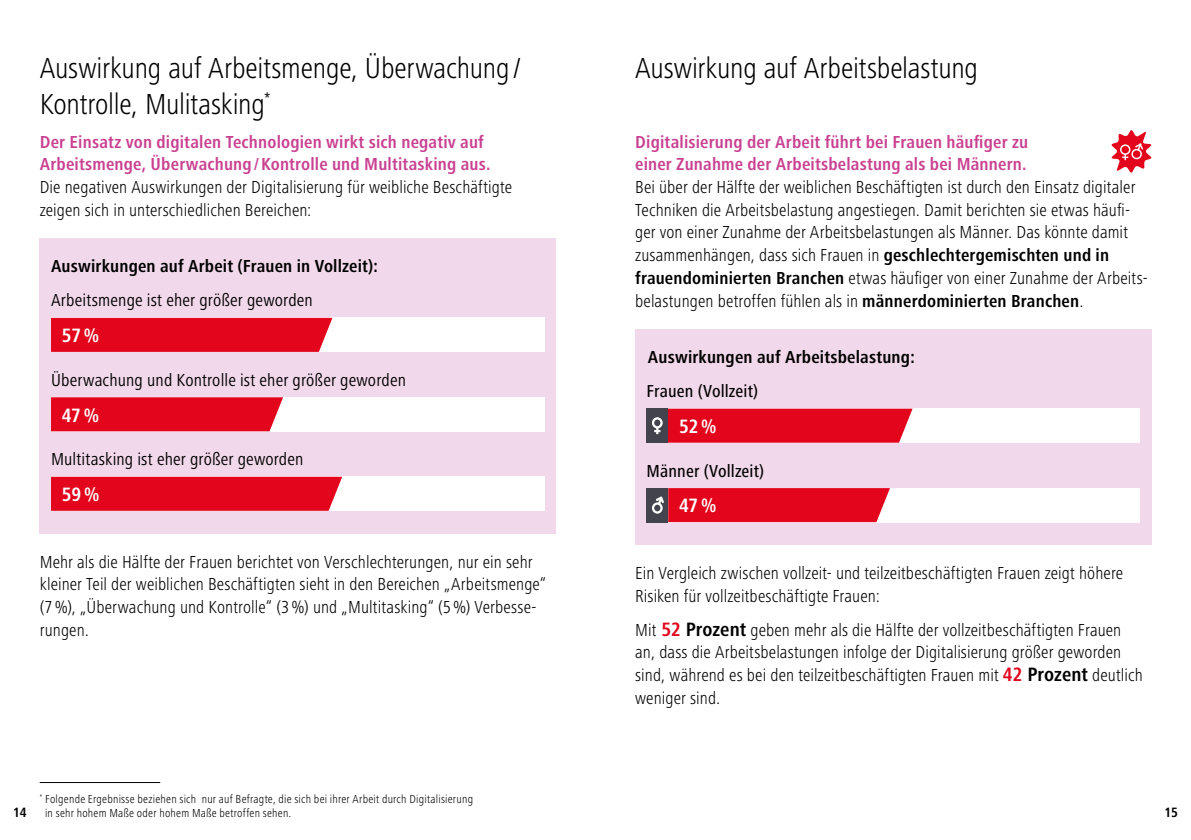
<style>
.page{position:relative;width:1191px;height:840px;background:#fff}
.page>*{position:absolute;margin:0;border:0;box-sizing:border-box;transform-origin:0 0}
.t1{font:300 condensed 30px/36px "Frutiger Next Pro";letter-spacing:-.01em;color:#000}
.t2{font:700 condensed 20px "Frutiger Next Pro";letter-spacing:-.01em;color:#fff}
.t3{font:300 condensed 18px/22.6px "Frutiger Next Pro";letter-spacing:.005em;color:#000}
.t4{font:700 condensed 18px/22.6px "Frutiger Next Pro";letter-spacing:.01em;color:#c94191}
.t5{font:condensed 18px "Frutiger Next Pro";letter-spacing:.01em;color:#000}
.t6{font:700 condensed 18px "Frutiger Next Pro";letter-spacing:.01em;color:#000}
.t7{font:500 condensed 18px "Frutiger Next Pro";letter-spacing:.005em;color:#000}
.t8{font:700 condensed 14px "Frutiger Next Pro";color:#000}
.t9{font:300 condensed 12px/14.4px "Frutiger Next Pro";letter-spacing:.02em;color:#000}
.s1{font-weight:700}
.s2{font-weight:700;font-size:20px;color:#e3051b}
.s3{font-weight:700;font-size:20px}
</style>
<div class="page">
<div style="left:635px;top:329px;width:516px;height:215px;background:#f1d8ea"></div>
<svg style="left:1111px;top:130px;width:40px;height:43px"></svg>
<div style="left:668px;top:408px;width:472px;height:34px;background:#fff"></div>
<div style="left:668px;top:408px;width:244px;height:34px;background:#e3051b"></div>
<div style="left:646px;top:408px;width:22px;height:34px;background:#42434d"></div>
<div style="left:652px;top:417px;width:10px;height:11px;border:2px solid #fff;border-radius:50%"></div>
<svg style="left:654px;top:427px;width:6px;height:7px"></svg>
<div style="left:668px;top:488px;width:472px;height:34px;background:#fff"></div>
<div style="left:646px;top:488px;width:22px;height:34px;background:#42434d"></div>
<div style="left:652px;top:502px;width:10px;height:11px;border:2px solid #fff;border-radius:50%"></div>
<svg style="left:654px;top:488px;width:236px;height:34px;background:#dc1226"></svg>
<div style="left:40px;top:238px;width:516px;height:295px;background:#f1d8ea"></div>
<hr style="left:40px;top:781px;width:120px;height:1px;background:#000">
<div style="left:51px;top:317px;width:493px;height:34px;background:#fff"></div>
<div style="left:51px;top:317px;width:281px;height:34px;background:#e3051b"></div>
<div style="left:51px;top:397px;width:493px;height:34px;background:#fff"></div>
<div style="left:51px;top:397px;width:232px;height:34px;background:#e3051b"></div>
<div style="left:51px;top:476px;width:493px;height:34px;background:#fff"></div>
<div style="left:51px;top:476px;width:291px;height:34px;background:#e3051b"></div>
<h1 class="t1" style="left:40px;top:50px;width:482px">Auswirkung auf Arbeitsmenge, Überwachung /<br>Kontrolle, Mulitasking<sup>*</sup></h1>
<p class="t4" style="left:40px;top:130px;width:452px">Der Einsatz von digitalen Technologien wirkt sich negativ auf<br>Arbeitsmenge, Überwachung/Kontrolle und Multitasking aus.</p>
<p class="t3" style="left:40px;top:175px;width:474px">Die negativen Auswirkungen der Digitalisierung für weibliche Beschäftigte zeigen sich in unterschiedlichen Bereichen:</p>
<p class="t6" style="left:51px;top:256px;width:328px">Auswirkungen auf Arbeit (Frauen in Vollzeit):</p>
<p class="t5" style="left:51px;top:290px;width:263px">Arbeitsmenge ist eher größer geworden</p>
<p class="t2" style="left:62px;top:324px;width:39px">57%</p>
<p class="t5" style="left:51px;top:369px;width:356px">Überwachung und Kontrolle ist eher größer geworden</p>
<p class="t2" style="left:62px;top:403px;width:39px">47%</p>
<p class="t5" style="left:51px;top:449px;width:254px">Multitasking ist eher größer geworden</p>
<p class="t2" style="left:62px;top:482px;width:39px">59%</p>
<p class="t3" style="left:40px;top:550px;width:508px">Mehr als die Hälfte der Frauen berichtet von Verschlechterungen, nur ein sehr kleiner Teil der weiblichen Beschäftigten sieht in den Bereichen „Arbeitsmenge“ (7%), „Überwachung und Kontrolle“ (3%) und „Multitasking“ (5%) Verbesse&shy;rungen.</p>
<p class="t8" style="left:13px;top:804px;width:15px">14</p>
<p class="t9" style="left:45px;top:791px;width:429px;text-indent:-5px"><sup>*</sup> Folgende Ergebnisse beziehen sich nur auf Befragte, die sich bei ihrer Arbeit durch Digitalisierung in sehr hohem Maße oder hohem Maße betroffen sehen.</p>
<h1 class="t1" style="left:635px;top:50px;width:344px">Auswirkung auf Arbeitsbelastung</h1>
<p class="t4" style="left:635px;top:130px;width:394px">Digitalisierung der Arbeit führt bei Frauen häufiger zu einer Zunahme der Arbeitsbelastung als bei Männern.</p>
<p class="t3" style="left:635px;top:175px;width:514px">Bei über der Hälfte der weiblichen Beschäftigten ist durch den Einsatz digitaler Techniken die Arbeitsbelastung angestiegen. Damit berichten sie etwas häufi&shy;ger von einer Zunahme der Arbeitsbelastungen als Männer. Das könnte damit zusammenhängen, dass sich Frauen in <span class="s1">geschlechtergemischten und in frauendominierten Branchen</span> etwas häufiger von einer Zunahme der Arbeits&shy;belastungen betroffen fühlen als in <span class="s1">männerdominierten Branchen</span>.</p>
<p class="t6" style="left:648px;top:347px;width:268px">Auswirkungen auf Arbeitsbelastung:</p>
<p class="t7" style="left:646px;top:381px;width:113px">Frauen (Vollzeit)</p>
<p class="t2" style="left:679px;top:414px;width:39px">52%</p>
<p class="t7" style="left:646px;top:460px;width:119px">Männer (Vollzeit)</p>
<p class="t2" style="left:679px;top:494px;width:39px">47%</p>
<p class="t3" style="left:635px;top:561px;width:489px">Ein Vergleich zwischen vollzeit- und teilzeitbeschäftigten Frauen zeigt höhere<br>Risiken für vollzeitbeschäftigte Frauen:</p>
<p class="t3" style="left:635px;top:618px;width:509px">Mit <span class="s2">52</span> <span class="s3">Prozent</span> geben mehr als die Hälfte der vollzeitbeschäftigten Frauen an, dass die Arbeitsbelastungen infolge der Digitalisierung größer geworden sind, während es bei den teilzeitbeschäftigten Frauen mit <span class="s2">42</span> <span class="s3">Prozent</span> deutlich weniger sind.</p>
<p class="t8" style="left:1164px;top:804px;width:15px">15</p>
</div>
